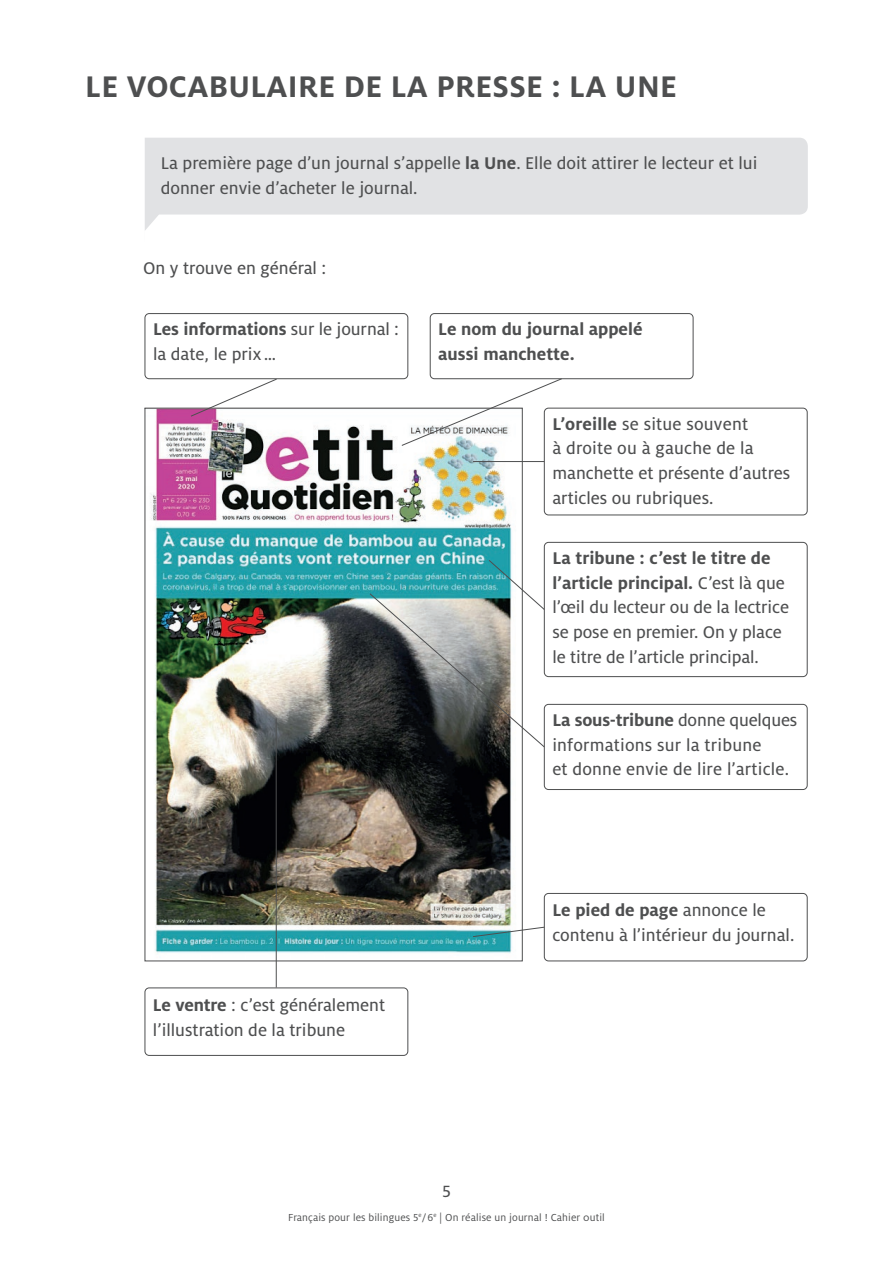
<style>
.page{position:relative;width:893px;height:1263px;background:#fff}
.page>*{position:absolute;margin:0;border:0;box-sizing:border-box;transform-origin:0 0}
.t1{font:700 33px "Milo OT";letter-spacing:.01em;color:#4e4f50}
.t2{font:18.75px/24.8px "Milo OT Text";color:#4e4f50}
.t3{font:700 18.75px/24.8px "Milo OT";color:#4e4f50}
.t4{font:18px "Milo OT Text";color:#4e4f50}
.t5{font:11.25px "Milo OT";letter-spacing:.01em;color:#4e4f50}
.s1{font-family:"Milo OT";font-weight:700}
.s2{font-family:"Milo OT Text";font-weight:400}
</style>
<div class="page">
<svg style="left:145px;top:138px;width:663px;height:92px;fill:#e1e2e4"></svg>
<img style="left:150px;top:410px;width:362px;height:549px">
<hr style="left:473px;top:461px;width:71px;height:1px;background:#4e4f50">
<svg style="left:401px;top:378px;width:162px;height:68px"></svg>
<svg style="left:472px;top:926px;width:72px;height:11px"></svg>
<hr style="left:276px;top:718px;width:1px;height:269px;background:#4e4f50">
<svg style="left:369px;top:559px;width:176px;height:189px"></svg>
<svg style="left:190px;top:379px;width:88px;height:38px"></svg>
<div style="left:544px;top:542px;width:264px;height:135px;border:1px solid #4e4f50;border-radius:4px"></div>
<div style="left:145px;top:313px;width:263px;height:66px;border:1px solid #4e4f50;border-radius:4px"></div>
<div style="left:430px;top:313px;width:263px;height:66px;border:1px solid #4e4f50;border-radius:4px"></div>
<div style="left:544px;top:704px;width:264px;height:86px;border:1px solid #4e4f50;border-radius:4px"></div>
<div style="left:544px;top:408px;width:264px;height:107px;border:1px solid #4e4f50;border-radius:4px"></div>
<div style="left:145px;top:987px;width:263px;height:69px;border:1px solid #4e4f50;border-radius:4px"></div>
<div style="left:544px;top:893px;width:264px;height:68px;border:1px solid #4e4f50;border-radius:4px"></div>
<h1 class="t1" style="left:85px;top:68px;width:593px">LE VOCABULAIRE DE LA PRESSE : LA UNE</h1>
<p class="t2" style="left:161px;top:151px;width:598px">La première page d’un journal s’appelle <span class="s1">la Une</span>. Elle doit attirer le lecteur et lui donner envie d’acheter le journal.</p>
<p class="t2" style="left:143px;top:256px;width:185px">On y trouve en général :</p>
<p class="t3" style="left:153px;top:317px;width:247px">Les informations <span class="s2">sur le journal :</span></p>
<p class="t2" style="left:153px;top:342px;width:125px">la date, le prix…</p>
<p class="t3" style="left:438px;top:317px;width:206px">Le nom du journal appelé aussi manchette.</p>
<p class="t2" style="left:552px;top:411px;width:240px"><span class="s1">L’oreille</span> se situe souvent<br>à droite ou à gauche de la manchette et présente d’autres articles ou rubriques.</p>
<p class="t3" style="left:552px;top:546px;width:234px">La tribune : c’est le titre de l’article principal. <span class="s2">C’est là que</span></p>
<p class="t2" style="left:552px;top:595px;width:238px">l’œil du lecteur ou de la lectrice se pose en premier. On y place le titre de l’article principal.</p>
<p class="t3" style="left:552px;top:708px;width:247px">La sous-tribune <span class="s2">donne quelques</span></p>
<p class="t2" style="left:552px;top:732px;width:238px">informations sur la tribune<br>et donne envie de lire l’article.</p>
<p class="t2" style="left:153px;top:993px;width:234px"><span class="s1">Le ventre</span> : c’est généralement l’illustration de la tribune</p>
<p class="t3" style="left:552px;top:898px;width:215px">Le pied de page <span class="s2">annonce le</span></p>
<p class="t2" style="left:552px;top:923px;width:244px">contenu à l’intérieur du journal.</p>
<p class="t4" style="left:441px;top:1181px;width:12px">5</p>
<p class="t5" style="left:288px;top:1211px;width:318px">Français pour les bilingues 5<sup>e</sup>/ 6<sup>e</sup> | On réalise un journal ! Cahier 0util</p>
</div>
